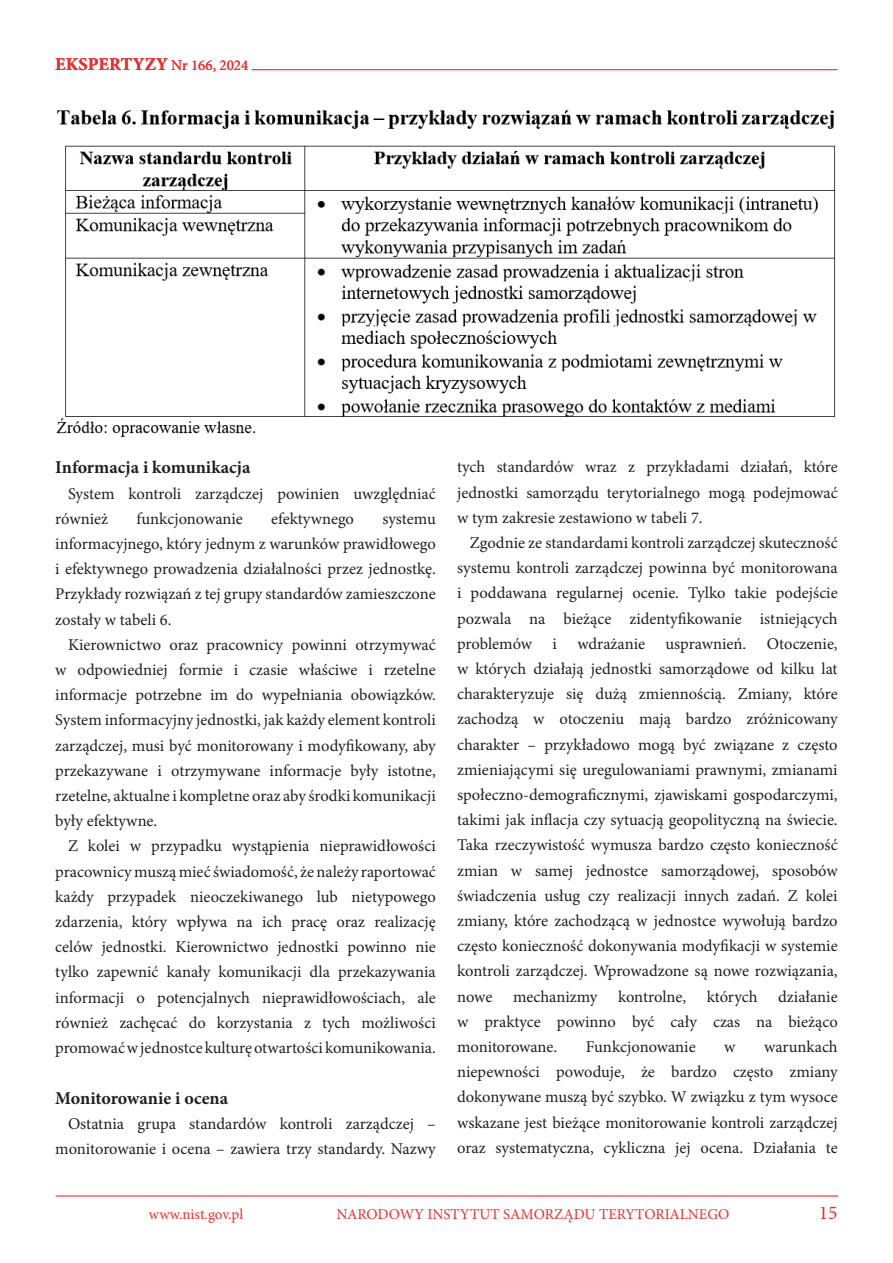
<style>
.page{position:relative;width:893px;height:1263px;background:#fff}
.page>*{position:absolute;margin:0;border:0;box-sizing:border-box;transform-origin:0 0}
.t1{font:19.5px "Minion Pro";color:#ee2d2d}
.t2{font:700 18px "Minion Pro";color:#231f20}
.t3{font:700 18px "Minion Pro";letter-spacing:.01em;color:#ee2d2d}
.t4{font:16.5px/25.2px "Minion Pro";color:#231f20;text-align:justify}
.t5{font:15px "Minion Pro";color:#ee2d2d}
.s1{font-weight:400;font-size:15px}
</style>
<div class="page">
<hr style="left:56px;top:1195px;width:782px;height:1px;background:#ee2d2d">
<hr style="left:251px;top:69px;width:587px;height:1px;background:#ee2d2d">
<img style="left:56px;top:110px;width:780px;height:327px">
<p class="t3" style="left:55px;top:52px;width:195px">EKSPERTYZY <span class="s1">Nr 166, 2024</span></p>
<p class="t2" style="left:55px;top:455px;width:197px">Informacja i komunikacja</p>
<p class="t4" style="left:55px;top:481px;width:382px;text-indent:13px">System kontroli zarządczej powinien uwzględniać również</p>
<p class="t4" style="left:136px;top:506px;width:108px">funkcjonowanie</p>
<p class="t4" style="left:271px;top:506px;width:84px">efektywnego</p>
<p class="t4" style="left:55px;top:506px;width:382px;text-indent:327px">systemu informacyjnego, który jednym z warunków prawidłowego i efektywnego prowadzenia działalności przez jednostkę.<br>Przykłady rozwiązań z tej grupy standardów zamieszczone zostały w tabeli 6.</p>
<p class="t4" style="left:55px;top:632px;width:382px;text-indent:13px">Kierownictwo oraz pracownicy powinni otrzymywać w odpowiedniej formie i czasie właściwe i rzetelne informacje potrzebne im do wypełniania obowiązków.<br>System informacyjny jednostki, jak każdy element kontroli zarządczej, musi być monitorowany i modyfikowany, aby przekazywane i otrzymywane informacje były istotne, rzetelne, aktualne i kompletne oraz aby środki komunikacji były efektywne.</p>
<p class="t4" style="left:55px;top:834px;width:382px;text-indent:13px">Z kolei w przypadku wystąpienia nieprawidłowości pracownicy muszą mieć świadomość, że należy raportować każdy przypadek nieoczekiwanego lub nietypowego zdarzenia, który wpływa na ich pracę oraz realizację celów jednostki. Kierownictwo jednostki powinno nie tylko zapewnić kanały komunikacji dla przekazywania informacji o potencjalnych nieprawidłowościach, ale również zachęcać do korzystania z tych możliwości promować w jednostce kulturę otwartości komunikowania.</p>
<p class="t2" style="left:55px;top:1085px;width:174px">Monitorowanie i ocena</p>
<p class="t4" style="left:55px;top:1111px;width:382px;text-align:right">Ostatnia grupa standardów kontroli zarządczej – monitorowanie i ocena – zawiera trzy standardy. Nazwy</p>
<p class="t4" style="left:457px;top:454px;width:382px">tych standardów wraz z przykładami działań, które jednostki samorządu terytorialnego mogą podejmować w tym zakresie zestawiono w tabeli 7.</p>
<p class="t4" style="left:457px;top:530px;width:382px;text-indent:13px">Zgodnie ze standardami kontroli zarządczej skuteczność systemu kontroli zarządczej powinna być monitorowana i poddawana regularnej ocenie. Tylko takie podejście pozwala na bieżące zidentyfikowanie istniejących problemów i wdrażanie usprawnień. Otoczenie, w których działają jednostki samorządowe od kilku lat charakteryzuje się dużą zmiennością. Zmiany, które zachodzą w otoczeniu mają bardzo zróżnicowany charakter – przykładowo mogą być związane z często zmieniającymi się uregulowaniami prawnymi, zmianami społeczno-demograficznymi, zjawiskami gospodarczymi, takimi jak inflacja czy sytuacją geopolityczną na świecie.<br>Taka rzeczywistość wymusza bardzo często konieczność zmian w samej jednostce samorządowej, sposobów świadczenia usług czy realizacji innych zadań. Z kolei zmiany, które zachodzącą w jednostce wywołują bardzo często konieczność dokonywania modyfikacji w systemie kontroli zarządczej. Wprowadzone są nowe rozwiązania, nowe mechanizmy</p>
<p class="t4" style="left:457px;top:984px;width:382px;text-indent:321px">działanie w praktyce powinno być cały czas na bieżąco monitorowane.</p>
<p class="t4" style="left:618px;top:984px;width:70px">kontrolne,</p>
<p class="t4" style="left:707px;top:984px;width:52px">których</p>
<p class="t4" style="left:457px;top:1034px;width:382px;text-indent:307px">warunkach niepewności powoduje, że bardzo często zmiany dokonywane muszą być szybko. W związku z tym wysoce wskazane jest bieżące monitorowanie kontroli zarządczej oraz systematyczna, cykliczna jej ocena. Działania te</p>
<p class="t4" style="left:586px;top:1034px;width:111px">Funkcjonowanie</p>
<p class="t4" style="left:724px;top:1034px;width:13px">w</p>
<p class="t5" style="left:149px;top:1204px;width:96px">www.nist.gov.pl</p>
<p class="t5" style="left:336px;top:1204px;width:394px">NARODOWY INSTYTUT SAMORZĄDU TERYTORIALNEGO</p>
<p class="t1" style="left:819px;top:1199px;width:20px">15</p>
</div>
